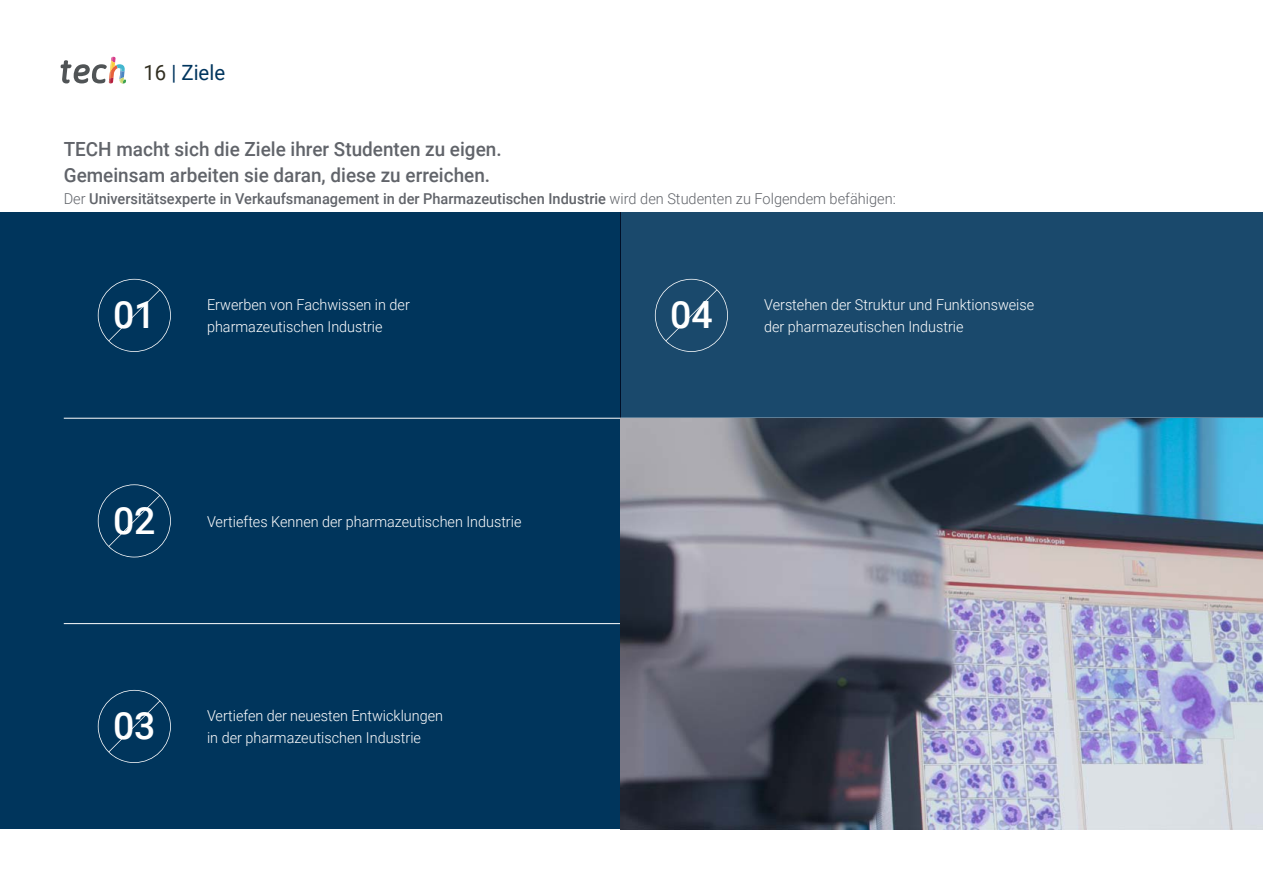
<style>
.page{position:relative;width:1263px;height:893px;background:#fff}
.page>*{position:absolute;margin:0;border:0;box-sizing:border-box;transform-origin:0 0}
.t1{font:500 37.5px "Roboto";color:#fff}
.t2{font:21px "Roboto";color:#00355e}
.t3{font:500 19.5px/25.5px "Roboto";color:#61646a}
.t4{font:300 15px/22.5px "Roboto";color:#fff;scale:.96 1}
.t5{font:500 15px "Roboto";color:#61646a}
.s1{color:#312e20}
.s2{font-weight:300}
</style>
<div class="page">
<svg style="left:61px;top:57px;width:65px;height:27px"></svg>
<div style="left:0;top:213px;width:621px;height:616px;background:#00355c"></div>
<div style="left:621px;top:213px;width:642px;height:616px;background:#1a496c"></div>
<svg style="left:98px;top:279px;width:73px;height:73px"></svg>
<svg style="left:98px;top:484px;width:73px;height:73px"></svg>
<svg style="left:98px;top:690px;width:73px;height:73px"></svg>
<svg style="left:655px;top:279px;width:73px;height:73px"></svg>
<hr style="left:64px;top:418px;width:1199px;height:1px;background:#fff">
<hr style="left:64px;top:623px;width:1199px;height:1px;background:#fff">
<img style="left:621px;top:418px;width:642px;height:411px">
<h2 class="t2" style="left:144px;top:57px;width:83px"><span class="s1">16</span> | Ziele</h2>
<h3 class="t3" style="left:64px;top:136px;width:439px">TECH macht sich die Ziele ihrer Studenten zu eigen.<br>Gemeinsam arbeiten sie daran, diese zu erreichen.</h3>
<p class="t5" style="left:64px;top:188px;width:833px"><span class="s2">Der</span> Universitätsexperte in Verkaufsmanagement in der Pharmazeutischen Industrie <span class="s2">wird den Studenten zu Folgendem befähigen:</span></p>
<h1 class="t1" style="left:113px;top:288px;width:44px">01</h1>
<p class="t4" style="left:207px;top:293px;width:213px">Erwerben von Fachwissen in der pharmazeutischen Industrie</p>
<h1 class="t1" style="left:113px;top:494px;width:44px">02</h1>
<p class="t4" style="left:207px;top:509px;width:329px">Vertieftes Kennen der pharmazeutischen Industrie</p>
<h1 class="t1" style="left:113px;top:699px;width:44px">03</h1>
<p class="t4" style="left:207px;top:704px;width:247px">Vertiefen der neuesten Entwicklungen in der pharmazeutischen Industrie</p>
<h1 class="t1" style="left:670px;top:288px;width:44px">04</h1>
<p class="t4" style="left:764px;top:293px;width:283px">Verstehen der Struktur und Funktionsweise der pharmazeutischen Industrie</p>
</div>
